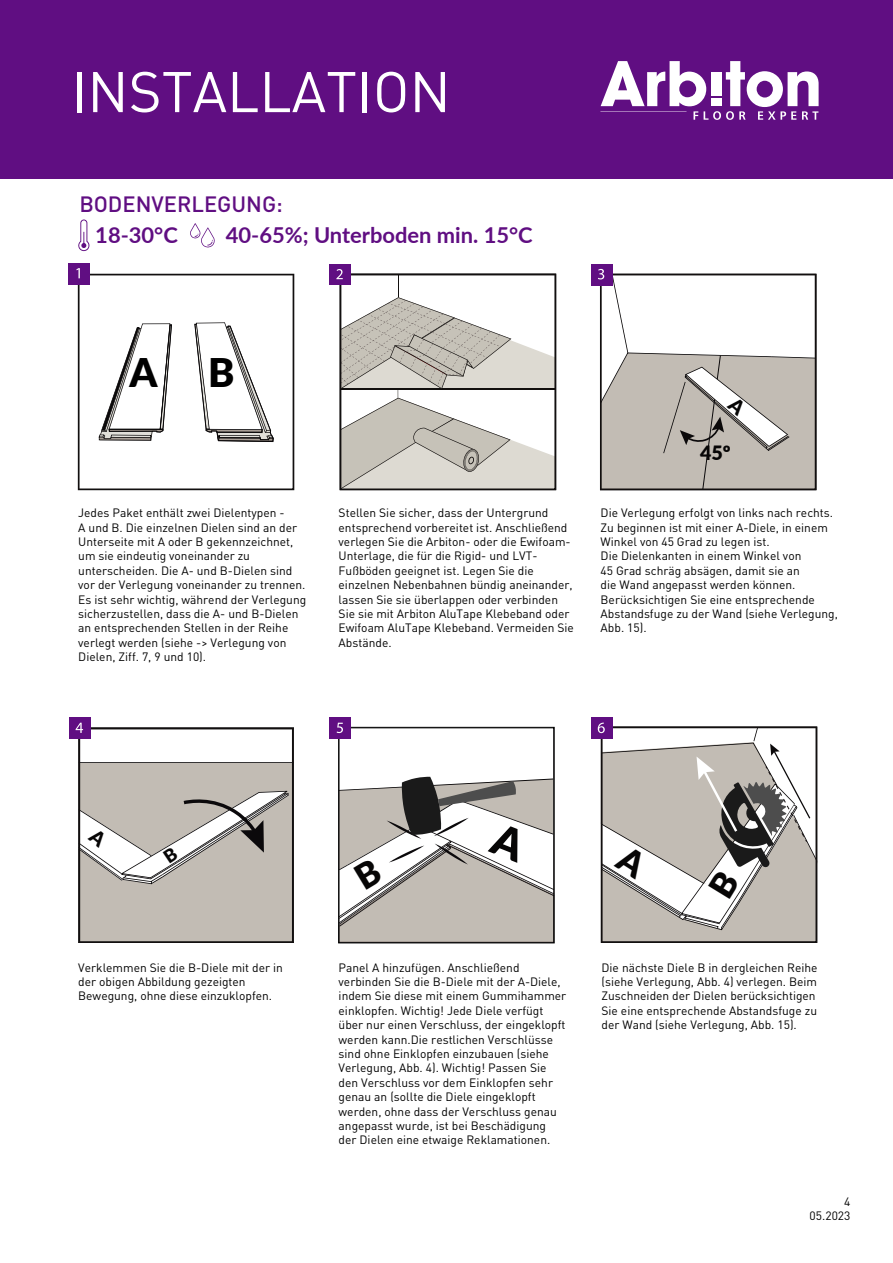
<style>
.page{position:relative;width:893px;height:1263px;background:#fff}
.page>*{position:absolute;margin:0;border:0;box-sizing:border-box;transform-origin:0 0}
.t1{font:56.4px "DIN Pro";color:#fff}
.t2{font:900 39.45px "Lato";color:#000}
.t3{font:700 21.9px "Lato";color:#600e82}
.t4{font:500 21.9px "DIN Pro";color:#600e82}
.t5{font:900 19.65px "Lato";color:#070606}
.t6{font:12px/14.4px "DIN Pro";color:#000}
</style>
<div class="page">
<hr style="left:79px;top:727px;width:214px;height:1px;background:#0b090a">
<svg style="left:78px;top:728px;width:216px;height:35px"></svg>
<svg style="left:78px;top:274px;width:216px;height:216px"></svg>
<div style="left:69px;top:263px;width:21px;height:21px;background:#600e82"></div>
<svg style="left:76px;top:268px;width:4px;height:10px"></svg>
<div style="left:591px;top:264px;width:21px;height:21px;background:#600e82"></div>
<div style="left:69px;top:718px;width:21px;height:21px;background:#600e82"></div>
<svg style="left:76px;top:723px;width:7px;height:10px"></svg>
<div style="left:330px;top:264px;width:21px;height:21px;background:#600e82"></div>
<svg style="left:336px;top:269px;width:220px;height:221px"></svg>
<div style="left:330px;top:718px;width:21px;height:21px;background:#600e82"></div>
<svg style="left:337px;top:723px;width:6px;height:10px"></svg>
<div style="left:591px;top:718px;width:21px;height:21px;background:#600e82"></div>
<svg style="left:190px;top:223px;width:25px;height:24px"></svg>
<svg style="left:78px;top:219px;width:12px;height:32px"></svg>
<div style="left:0;top:0;width:893px;height:179px;background:#600e82"></div>
<svg style="left:601px;top:61px;width:218px;height:59px"></svg>
<div style="left:711px;top:98px;width:10px;height:8px;background:#fff"></div>
<svg style="left:339px;top:777px;width:216px;height:166px"></svg>
<svg style="left:78px;top:763px;width:216px;height:180px"></svg>
<svg style="left:598px;top:269px;width:219px;height:222px"></svg>
<svg style="left:598px;top:722px;width:220px;height:221px"></svg>
<h1 class="t1" style="left:71px;top:47px;width:381px">INSTALLATION</h1>
<h3 class="t4" style="left:79px;top:186px;width:205px">BODENVERLEGUNG:</h3>
<h3 class="t3" style="left:95px;top:219px;width:84px">18-30°C</h3>
<h3 class="t3" style="left:226px;top:219px;width:308px">40-65%; Unterboden min. 15°C</h3>
<h2 class="t2" style="left:129px;top:343px;width:30px">A</h2>
<h2 class="t2" style="left:208px;top:343px;width:28px">B</h2>
<h3 class="t5" style="left:700px;top:438px;width:32px">45º</h3>
<p class="t6" style="left:78px;top:505px;width:230px">Jedes Paket enthält zwei Dielentypen -<br>A und B. Die einzelnen Dielen sind an der Unterseite mit A oder B gekennzeichnet, um sie eindeutig voneinander zu unterscheiden. Die A- und B-Dielen sind vor der Verlegung voneinander zu trennen.<br>Es ist sehr wichtig, während der Verlegung sicherzustellen, dass die A- und B-Dielen an entsprechenden Stellen in der Reihe verlegt werden (siehe -&gt; Verlegung von Dielen, Ziff. 7, 9 und 10).</p>
<p class="t6" style="left:339px;top:505px;width:237px">Stellen Sie sicher, dass der Untergrund entsprechend vorbereitet ist. Anschließend verlegen Sie die Arbiton- oder die Ewifoam-Unterlage, die für die Rigid- und LVT-Fußböden geeignet ist. Legen Sie die einzelnen Nebenbahnen bündig aneinander, lassen Sie sie überlappen oder verbinden Sie sie mit Arbiton AluTape Klebeband oder Ewifoam AluTape Klebeband. Vermeiden Sie Abstände.</p>
<p class="t6" style="left:601px;top:505px;width:239px">Die Verlegung erfolgt von links nach rechts.<br>Zu beginnen ist mit einer A-Diele, in einem Winkel von 45 Grad zu legen ist.<br>Die Dielenkanten in einem Winkel von<br>45 Grad schräg absägen, damit sie an<br>die Wand angepasst werden können.<br>Berücksichtigen Sie eine entsprechende Abstandsfuge zu der Wand (siehe Verlegung, Abb. 15).</p>
<p class="t6" style="left:339px;top:959px;width:229px">Panel A hinzufügen. Anschließend verbinden Sie die B-Diele mit der A-Diele, indem Sie diese mit einem Gummihammer einklopfen. Wichtig! Jede Diele verfügt über nur einen Verschluss, der eingeklopft werden kann.Die restlichen Verschlüsse sind ohne Einklopfen einzubauen (siehe Verlegung, Abb. 4). Wichtig! Passen Sie den Verschluss vor dem Einklopfen sehr genau an (sollte die Diele eingeklopft werden, ohne dass der Verschluss genau angepasst wurde, ist bei Beschädigung der Dielen eine etwaige Reklamationen.</p>
<p class="t6" style="left:78px;top:959px;width:206px">Verklemmen Sie die B-Diele mit der in der obigen Abbildung gezeigten<br>Bewegung, ohne diese einzuklopfen.</p>
<p class="t6" style="left:601px;top:959px;width:218px">Die nächste Diele B in dergleichen Reihe (siehe Verlegung, Abb. 4) verlegen. Beim Zuschneiden der Dielen berücksichtigen Sie eine entsprechende Abstandsfuge zu der Wand (siehe Verlegung, Abb. 15).</p>
<p class="t6" style="left:810px;top:1194px;width:42px;text-align:right">4<br>05.2023</p>
</div>
